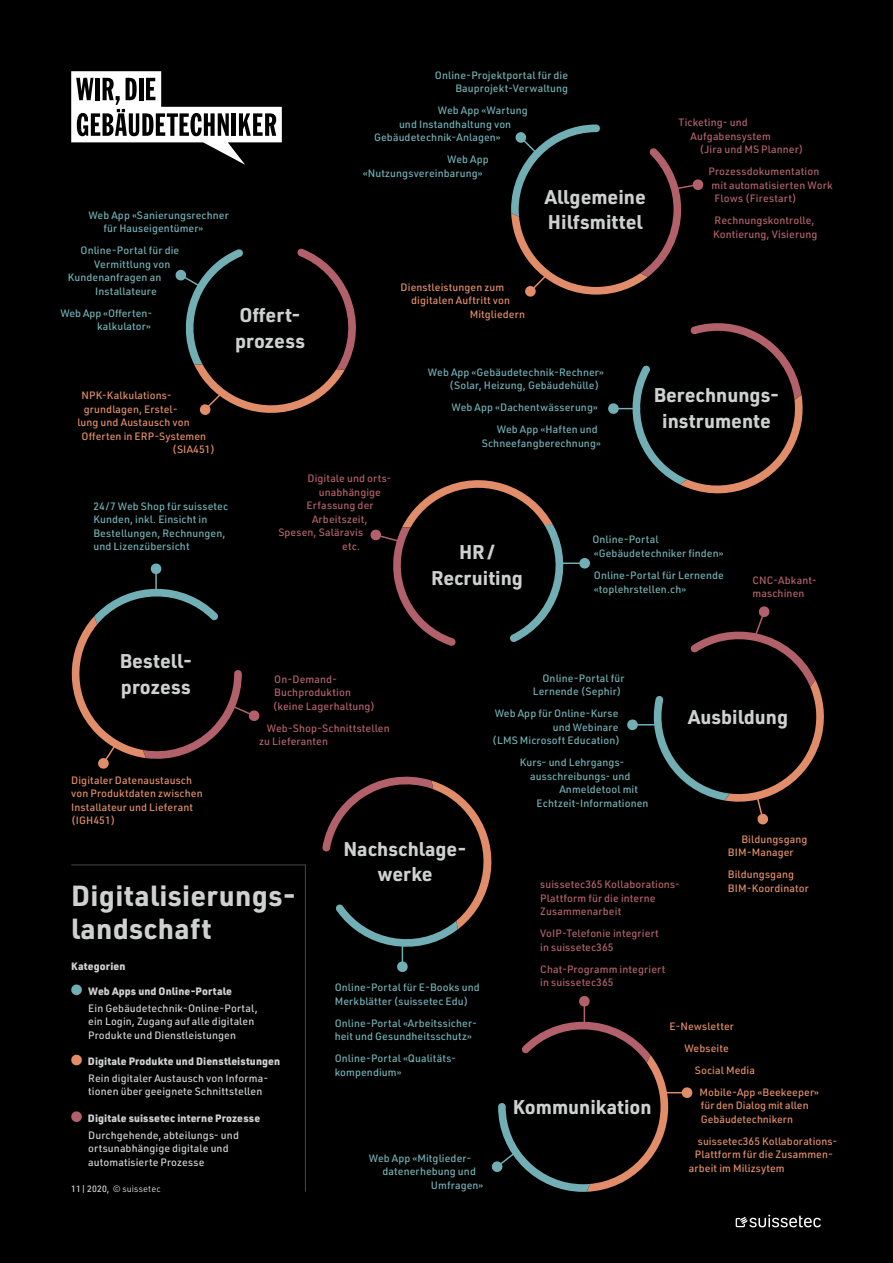
<style>
.page{position:relative;width:893px;height:1263px;background:#000}
.page>*{position:absolute;margin:0;border:0;box-sizing:border-box;transform-origin:0 0}
.t1{font:700 28.5px/33px "URWDIN";letter-spacing:.01em;color:#cfd0d0}
.t2{font:700 19.5px/25.5px "URWDIN";color:#cfd0d0;text-align:center}
.t3{font:500 10.5px/13.5px "URWDIN";letter-spacing:.01em;color:#72afb4}
.t4{font:500 10.5px/13.5px "URWDIN";letter-spacing:.01em;color:#b2616a}
.t5{font:500 10.5px/13.5px "URWDIN";letter-spacing:.01em;color:#e18d69}
.t6{font:500 10.5px/13.5px "URWDIN";letter-spacing:.01em;color:#cfd0d0}
.t7{font:900 10.5px "URWDIN";letter-spacing:.01em;color:#cfd0d0}
.t8{font:9px "URWDIN";letter-spacing:.015em;color:#cfd0d0}
.s1{font-weight:500}
</style>
<div class="page">
<svg style="left:736px;top:1214px;width:85px;height:13px"></svg>
<svg style="left:71px;top:984px;width:11px;height:12px"></svg>
<svg style="left:71px;top:1054px;width:11px;height:12px"></svg>
<svg style="left:71px;top:1111px;width:11px;height:11px"></svg>
<svg style="left:71px;top:71px;width:211px;height:94px"></svg>
<svg style="left:491px;top:996px;width:202px;height:196px"></svg>
<svg style="left:370px;top:480px;width:220px;height:166px"></svg>
<hr style="left:558px;top:562px;width:24px;height:2px;background:#72afb4">
<svg style="left:175px;top:248px;width:181px;height:167px"></svg>
<svg style="left:608px;top:323px;width:195px;height:171px"></svg>
<svg style="left:322px;top:776px;width:170px;height:196px"></svg>
<svg style="left:525px;top:286px;width:11px;height:11px"></svg>
<svg style="left:511px;top:124px;width:193px;height:171px"></svg>
<svg style="left:71px;top:563px;width:189px;height:206px"></svg>
<svg style="left:627px;top:606px;width:197px;height:219px"></svg>
<hr style="left:71px;top:864px;width:235px;height:1px;background:#484847">
<hr style="left:305px;top:864px;width:1px;height:328px;background:#484847">
<p class="t3" style="left:103px;top:208px;width:127px;text-indent:-15px">Web App «Sanierungsrechner für Hauseigentümer»</p>
<p class="t3" style="left:80px;top:243px;width:100px">Online-Portal für die</p>
<p class="t3" style="left:94px;top:257px;width:78px">Vermittlung von</p>
<p class="t3" style="left:68px;top:270px;width:95px">Kundenanfragen an</p>
<p class="t3" style="left:95px;top:284px;width:63px">Installateure</p>
<p class="t3" style="left:60px;top:306px;width:93px;text-align:right">Web App «Offerten&shy;kalkulator»</p>
<h2 class="t2" style="left:235px;top:302px;width:72px;text-align:left">Offert&shy;prozess</h2>
<p class="t5" style="left:82px;top:388px;width:92px">NPK-Kalkulations-</p>
<p class="t5" style="left:84px;top:402px;width:95px">grundlagen, Erstel-</p>
<p class="t5" style="left:77px;top:415px;width:114px">lung und Austausch von</p>
<p class="t5" style="left:82px;top:429px;width:126px">Offerten in ERP-Systemen</p>
<p class="t5" style="left:172px;top:442px;width:44px">(SIA451)</p>
<p class="t3" style="left:435px;top:68px;width:135px;text-align:right">Online-Projektportal für die<br>Bauprojekt-Verwaltung</p>
<p class="t3" style="left:438px;top:103px;width:91px">Web App «Wartung</p>
<p class="t3" style="left:399px;top:117px;width:114px">und Instandhaltung von</p>
<p class="t3" style="left:374px;top:130px;width:128px">Gebäudetechnik-Anlagen»</p>
<p class="t3" style="left:363px;top:152px;width:127px;text-indent:84px">Web App «Nutzungsvereinbarung»</p>
<h2 class="t2" style="left:545px;top:183px;width:102px;text-align:left">Allgemeine<br>Hilfsmittel</h2>
<p class="t5" style="left:401px;top:280px;width:105px">Dienstleistungen zum</p>
<p class="t5" style="left:411px;top:293px;width:100px">digitalen Auftritt von</p>
<p class="t5" style="left:470px;top:307px;width:57px">Mitgliedern</p>
<p class="t4" style="left:679px;top:115px;width:71px">Ticketing- und</p>
<p class="t4" style="left:691px;top:129px;width:82px">Aufgabensystem</p>
<p class="t4" style="left:700px;top:142px;width:105px">(Jira und MS Planner)</p>
<p class="t4" style="left:709px;top:164px;width:126px">Prozessdokumentation mit automatisierten Work<br>Flows (Firestart)</p>
<p class="t4" style="left:713px;top:213px;width:106px">Rechnungskontrolle,<br>Kontierung, Visierung</p>
<p class="t3" style="left:449px;top:365px;width:156px;text-indent:-21px">Web App «Gebäudetechnik-Rechner» (Solar, Heizung, Gebäudehülle)</p>
<p class="t3" style="left:451px;top:396px;width:148px;line-height:22px;text-align:right">Web App «Dachentwässerung»<br>Web App «Haften und</p>
<p class="t3" style="left:482px;top:436px;width:121px">Schneefangberechnung»</p>
<h2 class="t2" style="left:654px;top:382px;width:127px">Berechnungs&shy;instrumente</h2>
<p class="t3" style="left:93px;top:499px;width:136px">24/7 Web Shop für suissetec<br>Kunden, inkl. Einsicht in<br>Bestellungen, Rechnungen, und Lizenzübersicht</p>
<p class="t4" style="left:307px;top:471px;width:86px">Digitale und orts-</p>
<p class="t4" style="left:319px;top:485px;width:64px">unabhängige</p>
<p class="t4" style="left:307px;top:498px;width:68px">Erfassung der</p>
<p class="t4" style="left:312px;top:512px;width:57px">Arbeitszeit,</p>
<p class="t4" style="left:278px;top:525px;width:86px">Spesen, Saläravis</p>
<p class="t4" style="left:342px;top:539px;width:19px">etc.</p>
<h2 class="t2" style="left:120px;top:647px;width:74px;text-align:left">Bestell&shy;prozess</h2>
<p class="t5" style="left:71px;top:773px;width:133px">Digitaler Datenaustausch von Produktdaten zwischen<br>Installateur und Lieferant (IGH451)</p>
<p class="t4" style="left:273px;top:672px;width:104px">On-Demand-<br>Buchproduktion (keine Lagerhaltung)</p>
<p class="t4" style="left:259px;top:721px;width:132px;text-indent:7px">Web-Shop-Schnittstellen zu Lieferanten</p>
<h2 class="t2" style="left:431px;top:539px;width:93px">HR /<br>Recruiting</h2>
<p class="t3" style="left:592px;top:533px;width:133px">Online-Portal «Gebäudetechniker finden»</p>
<p class="t3" style="left:594px;top:568px;width:132px">Online-Portal für Lernende «toplehrstellen.ch»</p>
<p class="t4" style="left:753px;top:573px;width:66px">CNC-Abkant&shy;maschinen</p>
<p class="t3" style="left:533px;top:671px;width:93px;text-align:right">Online-Portal für<br>Lernende (Sephir)</p>
<p class="t3" style="left:492px;top:706px;width:129px;text-align:right">Web App für Online-Kurse und Webinare<br>(LMS Microsoft Education)</p>
<p class="t3" style="left:520px;top:755px;width:106px">Kurs- und Lehrgangs-</p>
<p class="t3" style="left:530px;top:769px;width:102px">ausschreibungs- und</p>
<p class="t3" style="left:559px;top:782px;width:80px">Anmeldetool mit</p>
<p class="t3" style="left:537px;top:796px;width:113px">Echtzeit-Informationen</p>
<h2 class="t2" style="left:688px;top:703px;width:102px">Ausbildung</h2>
<h1 class="t1" style="left:71px;top:878px;width:226px">Digitalisierungs&shy;landschaft</h1>
<p class="t7" style="left:71px;top:959px;width:56px">Kategorien</p>
<p class="t7" style="left:88px;top:984px;width:145px">Web Apps und Online-Portale</p>
<p class="t6" style="left:88px;top:1001px;width:171px">Ein Gebäudetechnik-Online-Portal, ein Login, Zugang auf alle digitalen<br>Produkte und Dienstleistungen</p>
<p class="t7" style="left:88px;top:1054px;width:194px">Digitale Produkte und Dienstleistungen</p>
<p class="t6" style="left:88px;top:1071px;width:182px">Rein digitaler Austausch von Informa&shy;tionen über geeignete Schnittstellen</p>
<p class="t7" style="left:88px;top:1111px;width:174px">Digitale suissetec interne Prozesse</p>
<p class="t6" style="left:88px;top:1128px;width:152px">Durchgehende, abteilungs- und ortsunabhängige digitale und automatisierte Prozesse</p>
<p class="t8" style="left:71px;top:1182px;width:91px"><span class="s1">11| 2020,</span> © suissetec</p>
<h2 class="t2" style="left:343px;top:835px;width:125px">Nachschlage&shy;werke</h2>
<p class="t3" style="left:335px;top:980px;width:147px">Online-Portal für E-Books und<br>Merkblätter (suissetec Edu)</p>
<p class="t3" style="left:335px;top:1016px;width:144px">Online-Portal «Arbeitssicher&shy;heit und Gesundheitsschutz»</p>
<p class="t3" style="left:335px;top:1051px;width:123px">Online-Portal «Qualitäts&shy;kompendium»</p>
<p class="t3" style="left:369px;top:1151px;width:104px">Web App «Mitglieder-</p>
<p class="t3" style="left:383px;top:1164px;width:95px">datenerhebung und</p>
<p class="t3" style="left:431px;top:1178px;width:54px">Umfragen»</p>
<p class="t4" style="left:540px;top:877px;width:141px">suissetec365 Kollaborations-<br>Plattform für die interne<br>Zusammenarbeit</p>
<p class="t4" style="left:540px;top:926px;width:120px">VoIP-Telefonie integriert in suissetec365</p>
<p class="t4" style="left:540px;top:962px;width:127px">Chat-Programm integriert in suissetec365</p>
<p class="t5" style="left:728px;top:832px;width:81px;text-indent:14px">Bildungsgang<br>BIM-Manager</p>
<p class="t5" style="left:728px;top:867px;width:82px">Bildungsgang<br>BIM-Koordinator</p>
<h2 class="t2" style="left:513px;top:1093px;width:140px">Kommunikation</h2>
<p class="t5" style="left:669px;top:1019px;width:66px">E-Newsletter</p>
<p class="t5" style="left:684px;top:1041px;width:46px">Webseite</p>
<p class="t5" style="left:695px;top:1063px;width:62px">Social Media</p>
<p class="t5" style="left:699px;top:1085px;width:121px">Mobile-App «Beekeeper»</p>
<p class="t5" style="left:701px;top:1098px;width:109px">für den Dialog mit allen<br>Gebäudetechnikern</p>
<p class="t5" style="left:698px;top:1134px;width:141px">suissetec365 Kollaborations-</p>
<p class="t5" style="left:695px;top:1147px;width:140px">Plattform für die Zusammen-</p>
<p class="t5" style="left:689px;top:1161px;width:97px">arbeit im Milizsytem</p>
</div>
